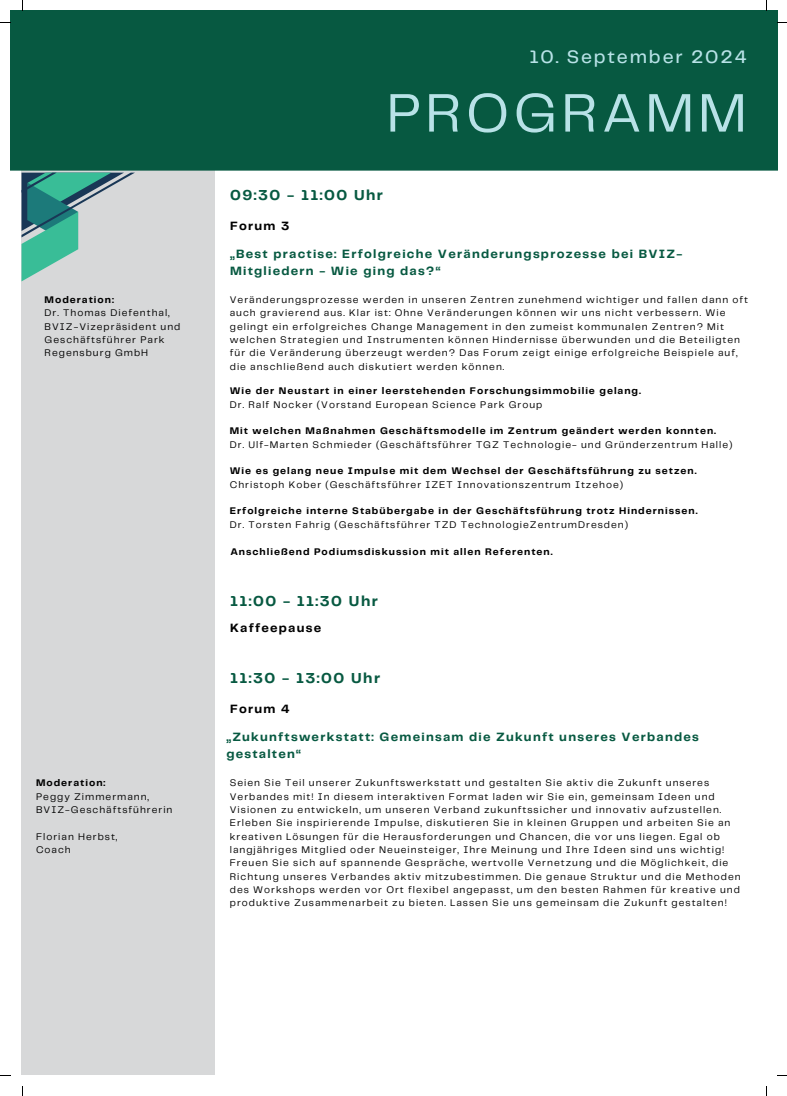
<style>
.page{position:relative;width:787px;height:1096px;background:#fff}
.page>*{position:absolute;margin:0;border:0;box-sizing:border-box;transform-origin:0 0}
.t1{font:56.25px "Telegraf";letter-spacing:.075em;color:#b8e2e7}
.t2{font:500 18.75px "Telegraf";letter-spacing:.1em;color:#b8e2e7}
.t3{font:700 15px "Telegraf";letter-spacing:.1em;color:#075941}
.t4{font:700 12.5px/16.9px "Telegraf";letter-spacing:.1em;color:#075941}
.t5{font:700 12.5px "Telegraf";letter-spacing:.1em;color:#000}
.t6{font:10px/13.4px "Telegraf";letter-spacing:.1em;color:#000}
.t7{font:700 10px "Telegraf";letter-spacing:.1em;color:#000}
</style>
<div class="page">
<div style="left:22px;top:164px;width:193px;height:910px;background:#d7d8d9"></div>
<div style="left:10px;top:10px;width:767px;height:161px;background:#075941"></div>
<svg style="left:22px;top:173px;width:112px;height:108px"></svg>
<p class="t7" style="left:45px;top:293px;width:71px">Moderation:</p>
<p class="t6" style="left:45px;top:306px;width:137px">Dr. Thomas Diefenthal,<br>BVIZ-Vizepräsident und<br>Geschäftsführer Park<br>Regensburg GmbH</p>
<p class="t7" style="left:36px;top:776px;width:71px">Moderation:</p>
<p class="t6" style="left:36px;top:789px;width:138px">Peggy Zimmermann,<br>BVIZ-Geschäftsführerin</p>
<p class="t6" style="left:36px;top:829px;width:83px">Florian Herbst,<br>Coach</p>
<h2 class="t2" style="left:529px;top:44px;width:219px">10. September 2024</h2>
<h1 class="t1" style="left:387px;top:75px;width:361px">PROGRAMM</h1>
<h3 class="t3" style="left:230px;top:185px;width:154px">09:30 - 11:00 Uhr</h3>
<p class="t5" style="left:230px;top:217px;width:61px">Forum 3</p>
<p class="t4" style="left:230px;top:245px;width:454px">„Best practise: Erfolgreiche Veränderungsprozesse bei BVIZ-<br>Mitgliedern - Wie ging das?“</p>
<p class="t6" style="left:230px;top:293px;width:520px">Veränderungsprozesse werden in unseren Zentren zunehmend wichtiger und fallen dann oft auch gravierend aus. Klar ist: Ohne Veränderungen können wir uns nicht verbessern. Wie gelingt ein erfolgreiches Change Management in den zumeist kommunalen Zentren? Mit welchen Strategien und Instrumenten können Hindernisse überwunden und die Beteiligten für die Veränderung überzeugt werden? Das Forum zeigt einige erfolgreiche Beispiele auf, die anschließend auch diskutiert werden können.</p>
<p class="t7" style="left:230px;top:384px;width:413px">Wie der Neustart in einer leerstehenden Forschungsimmobilie gelang.</p>
<p class="t6" style="left:230px;top:397px;width:314px">Dr. Ralf Nocker (Vorstand European Science Park Group</p>
<p class="t7" style="left:230px;top:424px;width:488px">Mit welchen Maßnahmen Geschäftsmodelle im Zentrum geändert werden konnten.</p>
<p class="t6" style="left:230px;top:437px;width:504px">Dr. Ulf-Marten Schmieder (Geschäftsführer TGZ Technologie- und Gründerzentrum Halle)</p>
<p class="t7" style="left:230px;top:464px;width:468px">Wie es gelang neue Impulse mit dem Wechsel der Geschäftsführung zu setzen.</p>
<p class="t6" style="left:230px;top:477px;width:395px">Christoph Kober (Geschäftsführer IZET Innovationszentrum Itzehoe)</p>
<p class="t7" style="left:230px;top:504px;width:469px">Erfolgreiche interne Stabübergabe in der Geschäftsführung trotz Hindernissen.</p>
<p class="t6" style="left:230px;top:517px;width:400px">Dr. Torsten Fahrig (Geschäftsführer TZD TechnologieZentrumDresden)</p>
<p class="t7" style="left:230px;top:545px;width:324px">Anschließend Podiumsdiskussion mit allen Referenten.</p>
<h3 class="t3" style="left:230px;top:591px;width:149px">11:00 - 11:30 Uhr</h3>
<p class="t5" style="left:230px;top:619px;width:93px">Kaffeepause</p>
<h3 class="t3" style="left:230px;top:668px;width:152px">11:30 - 13:00 Uhr</h3>
<p class="t5" style="left:230px;top:700px;width:61px">Forum 4</p>
<p class="t4" style="left:226px;top:728px;width:474px">„Zukunftswerkstatt: Gemeinsam die Zukunft unseres Verbandes gestalten“</p>
<p class="t6" style="left:230px;top:775px;width:512px">Seien Sie Teil unserer Zukunftswerkstatt und gestalten Sie aktiv die Zukunft unseres Verbandes mit! In diesem interaktiven Format laden wir Sie ein, gemeinsam Ideen und Visionen zu entwickeln, um unseren Verband zukunftssicher und innovativ aufzustellen.<br>Erleben Sie inspirierende Impulse, diskutieren Sie in kleinen Gruppen und arbeiten Sie an kreativen Lösungen für die Herausforderungen und Chancen, die vor uns liegen. Egal ob langjähriges Mitglied oder Neueinsteiger, Ihre Meinung und Ihre Ideen sind uns wichtig!<br>Freuen Sie sich auf spannende Gespräche, wertvolle Vernetzung und die Möglichkeit, die Richtung unseres Verbandes aktiv mitzubestimmen. Die genaue Struktur und die Methoden des Workshops werden vor Ort flexibel angepasst, um den besten Rahmen für kreative und produktive Zusammenarbeit zu bieten. Lassen Sie uns gemeinsam die Zukunft gestalten!</p>
</div>
